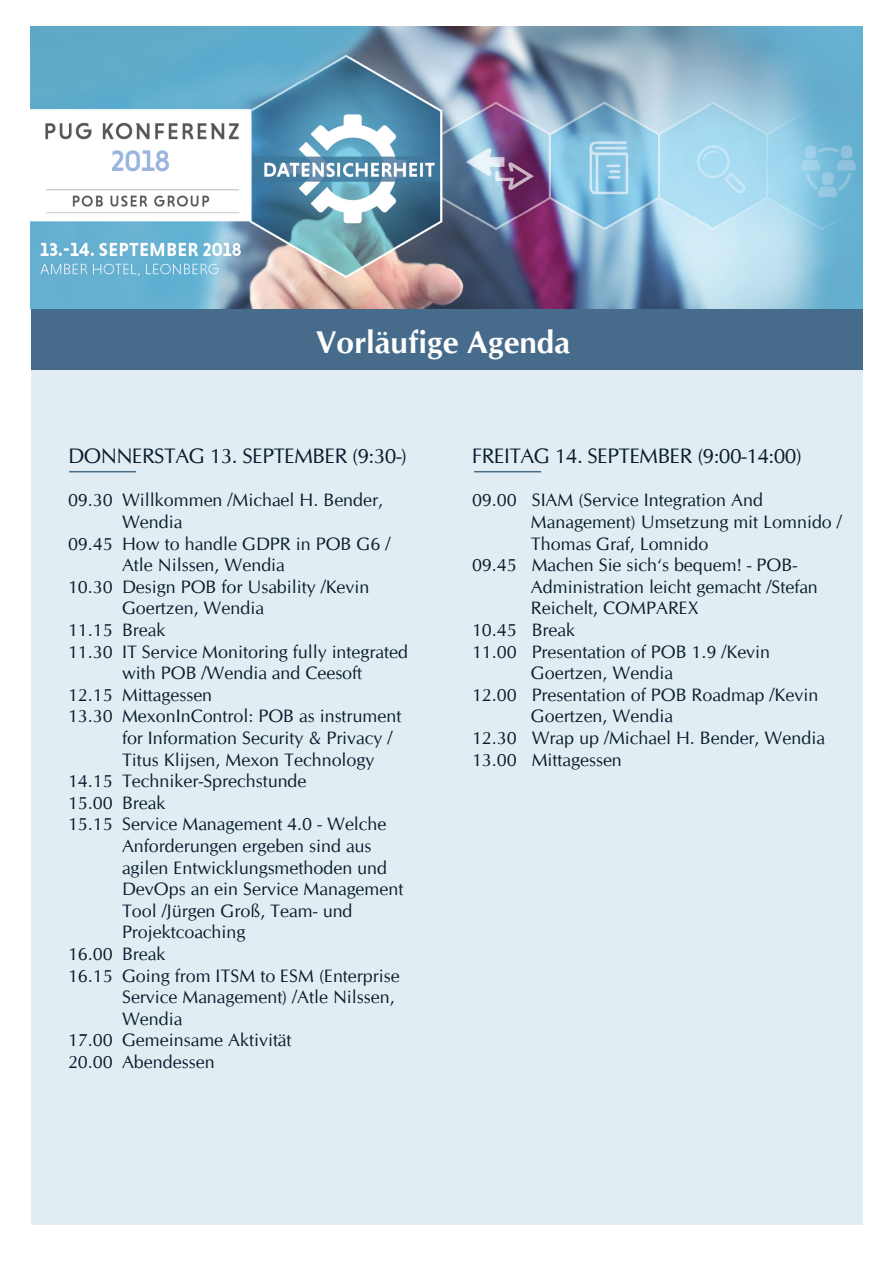
<style>
.page{position:relative;width:893px;height:1263px;background:#fff}
.page>*{position:absolute;margin:0;border:0;box-sizing:border-box;transform-origin:0 0}
.t1{font:700 31.5px "CG Omega";color:#fff}
.t2{font:21px "CG Omega";letter-spacing:-.025em;color:#081c2f}
.t3{font:18px "CG Omega";color:#081c2f}
</style>
<div class="page">
<div style="left:31px;top:313px;width:831px;height:912px;background:#e1edf2"></div>
<div style="left:31px;top:308px;width:831px;height:62px;background:#476c8b"></div>
<hr style="left:69px;top:471px;width:67px;height:1px;background:#476c8b">
<hr style="left:474px;top:471px;width:67px;height:1px;background:#476c8b">
<img style="left:31px;top:27px;width:831px;height:281px">
<p class="t1" style="left:316px;top:322px;width:256px">Vorläufige Agenda</p>
<p class="t2" style="left:68px;top:443px;width:341px">DONNERSTAG 13. SEPTEMBER (9:30-)</p>
<p class="t3" style="left:68px;top:489px;width:317px">09.30 Willkommen /Michael H. Bender,</p>
<p class="t3" style="left:122px;top:511px;width:62px">Wendia</p>
<p class="t3" style="left:68px;top:533px;width:324px">09.45 How to handle GDPR in POB G6 /</p>
<p class="t3" style="left:122px;top:554px;width:164px">Atle Nilssen, Wendia</p>
<p class="t3" style="left:68px;top:576px;width:303px">10.30 Design POB for Usability /Kevin</p>
<p class="t3" style="left:122px;top:597px;width:144px">Goertzen, Wendia</p>
<p class="t3" style="left:68px;top:619px;width:99px">11.15 Break</p>
<p class="t3" style="left:68px;top:641px;width:341px">11.30 IT Service Monitoring fully integrated</p>
<p class="t3" style="left:122px;top:662px;width:242px">with POB /Wendia and Ceesoft</p>
<p class="t3" style="left:68px;top:684px;width:146px">12.15 Mittagessen</p>
<p class="t3" style="left:68px;top:705px;width:335px">13.30 MexonInControl: POB as instrument</p>
<p class="t3" style="left:122px;top:727px;width:272px">for Information Security &amp; Privacy /</p>
<p class="t3" style="left:122px;top:749px;width:254px">Titus Klijsen, Mexon Technology</p>
<p class="t3" style="left:68px;top:770px;width:240px">14.15 Techniker-Sprechstunde</p>
<p class="t3" style="left:68px;top:792px;width:99px">15.00 Break</p>
<p class="t3" style="left:68px;top:813px;width:320px">15.15 Service Management 4.0 - Welche</p>
<p class="t3" style="left:122px;top:835px;width:251px">Anforderungen ergeben sind aus</p>
<p class="t3" style="left:122px;top:857px;width:267px">agilen Entwicklungsmethoden und</p>
<p class="t3" style="left:122px;top:878px;width:283px">DevOps an ein Service Management</p>
<p class="t3" style="left:122px;top:900px;width:232px">Tool /Jürgen Groß, Team- und</p>
<p class="t3" style="left:122px;top:921px;width:125px">Projektcoaching</p>
<p class="t3" style="left:68px;top:943px;width:99px">16.00 Break</p>
<p class="t3" style="left:68px;top:965px;width:333px">16.15 Going from ITSM to ESM (Enterprise</p>
<p class="t3" style="left:122px;top:986px;width:274px">Service Management) /Atle Nilssen,</p>
<p class="t3" style="left:122px;top:1008px;width:62px">Wendia</p>
<p class="t3" style="left:68px;top:1029px;width:225px">17.00 Gemeinsame Aktivität</p>
<p class="t3" style="left:68px;top:1051px;width:148px">20.00 Abendessen</p>
<p class="t2" style="left:472px;top:443px;width:331px">FREITAG 14. SEPTEMBER (9:00-14:00)</p>
<p class="t3" style="left:472px;top:489px;width:292px">09.00 SIAM (Service Integration And</p>
<p class="t3" style="left:531px;top:511px;width:312px">Management) Umsetzung mit Lomnido /</p>
<p class="t3" style="left:531px;top:533px;width:179px">Thomas Graf, Lomnido</p>
<p class="t3" style="left:472px;top:554px;width:327px">09.45 Machen Sie sich‘s bequem! - POB-</p>
<p class="t3" style="left:531px;top:576px;width:289px">Administration leicht gemacht /Stefan</p>
<p class="t3" style="left:531px;top:597px;width:169px">Reichelt, COMPAREX</p>
<p class="t3" style="left:472px;top:619px;width:105px">10.45 Break</p>
<p class="t3" style="left:472px;top:641px;width:300px">11.00 Presentation of POB 1.9 /Kevin</p>
<p class="t3" style="left:531px;top:662px;width:144px">Goertzen, Wendia</p>
<p class="t3" style="left:472px;top:684px;width:348px">12.00 Presentation of POB Roadmap /Kevin</p>
<p class="t3" style="left:531px;top:705px;width:144px">Goertzen, Wendia</p>
<p class="t3" style="left:472px;top:727px;width:354px">12.30 Wrap up /Michael H. Bender, Wendia</p>
<p class="t3" style="left:472px;top:749px;width:151px">13.00 Mittagessen</p>
</div>
